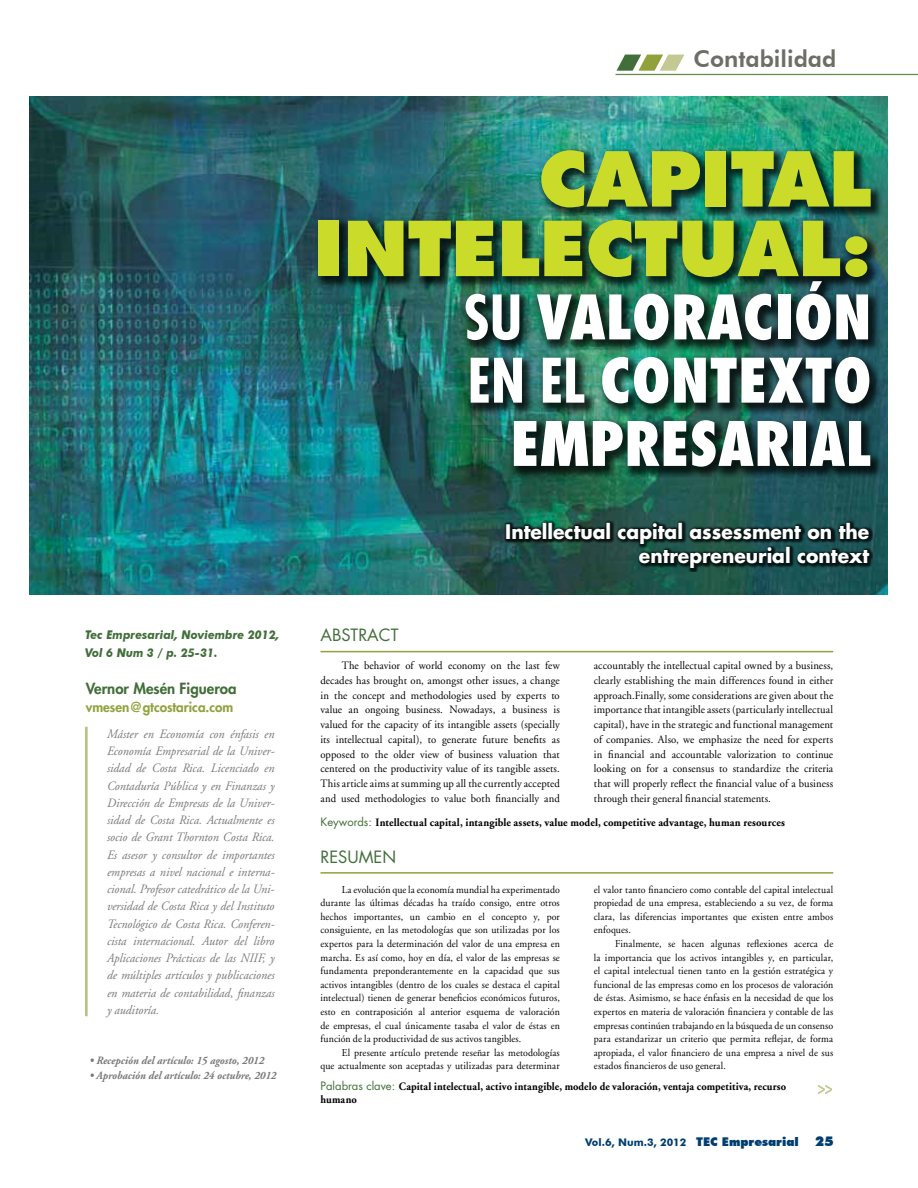
<style>
.page{position:relative;width:918px;height:1188px;background:#fff}
.page>*{position:absolute;margin:0;border:0;box-sizing:border-box;transform-origin:0 0}
.t1{font:800 73.5px/69.6px "Futura";color:#cbdb2a;text-align:right}
.t2{font:800 condensed 59.7px/63.3px "Futura";color:#fff;text-align:right}
.t3{font:800 23.1px "Futura BT";color:#6d6e67}
.t4{font:700 19.5px/24px "Futura";color:#fff;text-align:right;scale:.96 1}
.t5{font:16.5px "Futura";color:#416e39}
.t6{font:800 15px "Futura";color:#416e39}
.t7{font:800 13.5px "Futura";color:#91a23d}
.t8{font:italic 12.75px/17.2px "Adobe Garamond";color:#77787b;text-align:justify;scale:.95 1}
.t9{font:italic 700 12px/18px "Futura BT";color:#416e39;scale:.95 1}
.t10{font:11.25px/14.7px "Adobe Garamond";letter-spacing:.01em;color:#000;text-align:justify;scale:.95 1}
.t11{font:700 11.25px/13.5px "Adobe Garamond";letter-spacing:.01em;color:#000;scale:.93 1}
.t12{font:700 11.25px "Adobe Garamond";letter-spacing:.01em;color:#000;scale:.95 1}
.t13{font:italic 700 11.25px "Adobe Garamond";color:#77787b;scale:.94 1}
.t14{font:10.5px/13.6px "Adobe Garamond";letter-spacing:.01em;color:#000;text-align:justify;scale:.94 1}
.t15{font:700 10.5px "Futura BT";color:#003d71}
.s1{font-weight:700}
.s2{font-family:"Futura";font-weight:400;color:#416e39}
.s3{font-weight:900;font-size:12px}
.s4{font-weight:900;font-size:13.5px}
</style>
<div class="page">
<hr style="left:616px;top:74px;width:302px;height:1px;background:#658a43">
<svg style="left:617px;top:55px;width:67px;height:16px"></svg>
<div style="left:85px;top:727px;width:3px;height:289px;border:2px solid #b9c081"></div>
<hr style="left:320px;top:872px;width:513px;height:2px;background:#91a23d">
<hr style="left:320px;top:651px;width:513px;height:1px;background:#91a23d">
<svg style="left:818px;top:1085px;width:14px;height:9px"></svg>
<img style="left:30px;top:96px;width:858px;height:499px">
<div style="left:313px;top:144px;width:569px;height:334px;background:#000;opacity:.75"></div>
<div style="left:503px;top:519px;width:370px;height:53px;background:#000;opacity:.75"></div>
<p class="t9" style="left:85px;top:625px;width:206px">Tec Empresarial, Noviembre 2012,<br>Vol 6 Num 3 / p. 25-31.</p>
<h3 class="t6" style="left:86px;top:679px;width:152px">Vernor Mesén Figueroa</h3>
<p class="t7" style="left:86px;top:699px;width:149px">vmesen@gtcostarica.com</p>
<p class="t8" style="left:107px;top:726px;width:178px">Máster en Economía con énfasis en Economía Empresarial de la Univer&shy;sidad de Costa Rica. Licenciado en Contaduría Pública y en Finanzas y Dirección de Empresas de la Univer&shy;sidad de Costa Rica. Actualmente es socio de Grant Thornton Costa Rica.<br>Es asesor y consultor de importantes empresas a nivel nacional e interna&shy;cional. Profesor catedrático de la Uni&shy;versidad de Costa Rica y del Instituto Tecnológico de Costa Rica. Conferen&shy;cista internacional. Autor del libro Aplicaciones Prácticas de las NIIF, y de múltiples artículos y publicaciones en materia de contabilidad, finanzas y auditoría.</p>
<p class="t13" style="left:89px;top:1055px;width:188px">• Recepción del artículo: 15 agosto, 2012</p>
<p class="t13" style="left:89px;top:1070px;width:201px">• Aprobación del artículo: 24 octubre, 2012</p>
<h3 class="t3" style="left:694px;top:45px;width:144px">Contabilidad</h3>
<h1 class="t1" style="left:314px;top:144px;width:559px">CAPITAL<br>INTELECTUAL:</h1>
<h2 class="t2" style="left:464px;top:285px;width:410px"><span class="s1">SU</span> VALORACIÓN<br><span class="s1">EN EL</span> CONTEXTO<br>EMPRESARIAL</h2>
<h3 class="t5" style="left:320px;top:625px;width:79px">Abstract</h3>
<h3 class="t4" style="left:505px;top:519px;width:381px">Intellectual capital assessment on the entrepreneurial context</h3>
<p class="t10" style="left:320px;top:658px;width:254px;text-indent:21px">The behavior of world economy on the last few decades has brought on, amongst other issues, a change in the concept and methodologies used by experts to value an ongoing business. Nowadays, a business is valued for the capacity of its intangible assets (specially its intellectual capital), to generate future benefits as opposed to the older view of business valuation that centered on the productivity value of its tangible assets.<br>This article aims at summing up all the currently accepted and used methodologies to value both financially and</p>
<p class="t10" style="left:594px;top:658px;width:253px">accountably the intellectual capital owned by a business, clearly establishing the main differences found in either approach.Finally, some considerations are given about the importance that intangible assets (particularly intellectual capital), have in the strategic and functional management of companies. Also, we emphasize the need for experts in financial and accountable valorization to continue looking on for a consensus to standardize the criteria that will properly reflect the financial value of a business through their general financial statements.</p>
<p class="t12" style="left:320px;top:816px;width:490px"><span class="s2">Keywords:</span> Intellectual capital, intangible assets, value model, competitive advantage, human resources</p>
<h3 class="t5" style="left:320px;top:846px;width:77px">Resumen</h3>
<p class="t14" style="left:320px;top:883px;width:256px;text-indent:21px">La evolución que la economía mundial ha experimentado durante las últimas décadas ha traído consigo, entre otros hechos importantes, un cambio en el concepto y, por consiguiente, en las metodologías que son utilizadas por los expertos para la determinación del valor de una empresa en marcha. Es así como, hoy en día, el valor de las empresas se fundamenta preponderantemente en la capacidad que sus activos intangibles (dentro de los cuales se destaca el capital intelectual) tienen de generar beneficios económicos futuros, esto en contraposición al anterior esquema de valoración de empresas, el cual únicamente tasaba el valor de éstas en función de la productividad de sus activos tangibles.</p>
<p class="t14" style="left:320px;top:1046px;width:256px;text-align:right">El presente artículo pretende reseñar las metodologías<br>que actualmente son aceptadas y utilizadas para determinar</p>
<p class="t14" style="left:594px;top:883px;width:256px">el valor tanto financiero como contable del capital intelectual propiedad de una empresa, estableciendo a su vez, de forma clara, las diferencias importantes que existen entre ambos enfoques.</p>
<p class="t14" style="left:594px;top:937px;width:256px;text-indent:21px">Finalmente, se hacen algunas reflexiones acerca de la importancia que los activos intangibles y, en particular, el capital intelectual tienen tanto en la gestión estratégica y funcional de las empresas como en los procesos de valoración de éstas. Asimismo, se hace énfasis en la necesidad de que los expertos en materia de valoración financiera y contable de las empresas continúen trabajando en la búsqueda de un consenso para estandarizar un criterio que permita reflejar, de forma apropiada, el valor financiero de una empresa a nivel de sus estados financieros de uso general.</p>
<p class="t11" style="left:320px;top:1080px;width:502px"><span class="s2">Palabras clave:</span> Capital intelectual, activo intangible, modelo de valoración, ventaja competitiva, recurso humano</p>
<p class="t15" style="left:585px;top:1136px;width:250px">Vol.6, Num.3, 2012 <span class="s3">TEC Empresarial</span> <span class="s4">25</span></p>
</div>
